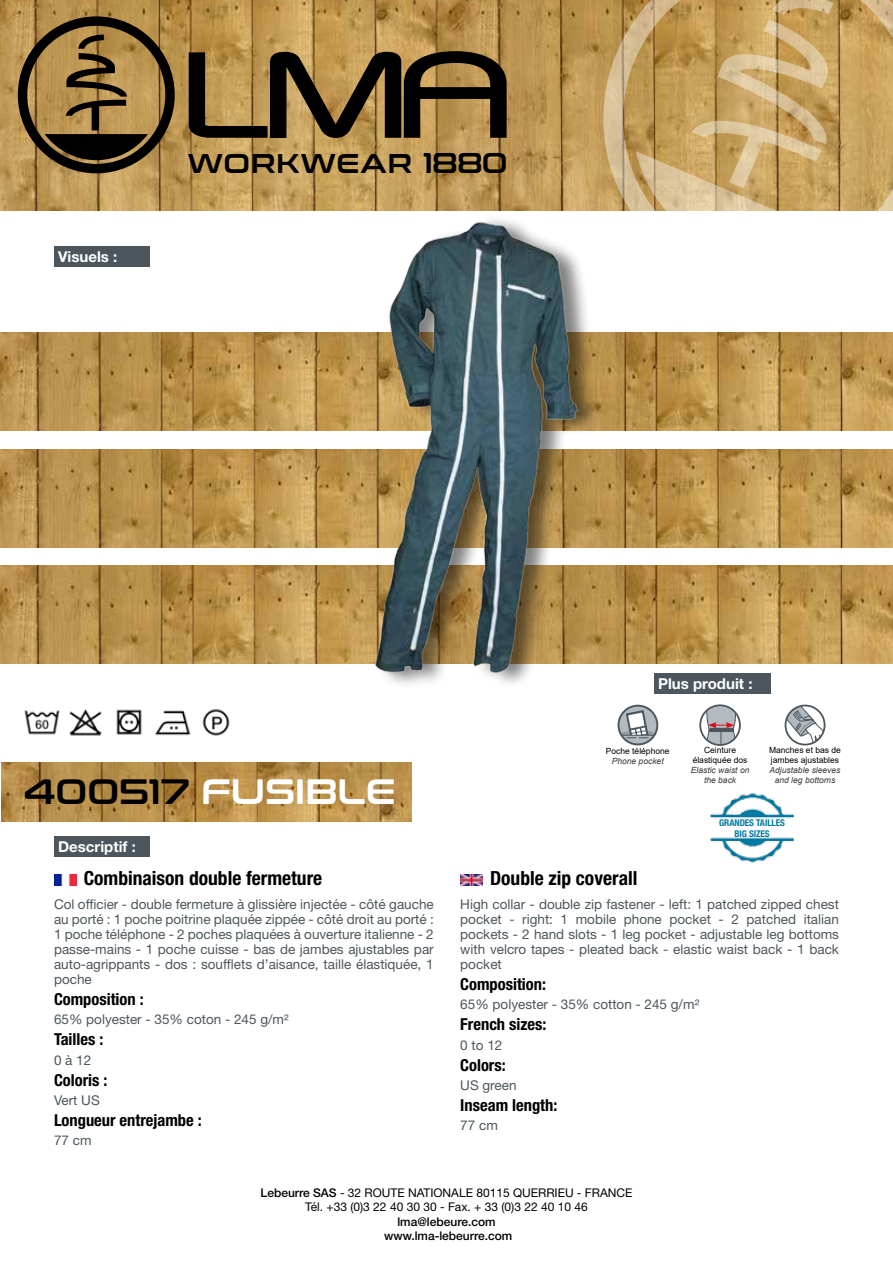
<style>
.page{position:relative;width:893px;height:1263px;background:#fff}
.page>*{position:absolute;margin:0;border:0;box-sizing:border-box;transform-origin:0 0}
.t1{font:35.1px "Conthrax Sb";color:#fff}
.t2{font:27px "Conthrax Sb";letter-spacing:.04em;color:#000}
.t3{font:700 condensed 19.5px "Helvetica Neue LT Std";color:#000}
.t4{font:700 condensed 16.5px "Helvetica Neue LT Std";color:#000}
.t5{font:700 15px "Helvetica Neue LT Std";color:#fff}
.t6{font:13.5px/15px "Helvetica Neue LT Std";color:#4c565c;text-align:justify}
.t7{font:12px/14.4px "Helvetica Neue LT Std";color:#000;text-align:center}
.t8{font:500 12px/14.4px "Helvetica Neue LT Std";color:#000;text-align:center}
.t9{font:700 condensed 9.3px/11.1px "Helvetica Neue LT Std";letter-spacing:-.01em;color:#007ba2;text-align:center}
.t10{font:8.55px/9.9px "Arial";color:#000;text-align:center}
.t11{font:italic 8.55px/9.9px "Arial";color:#3c3c3b;text-align:center}
.s1{font-size:28.5px}
.s2{color:#000}
.s3{font-weight:500}
</style>
<div class="page">
<img style="left:0;top:333px;width:893px;height:98px">
<img style="left:0;top:449px;width:893px;height:98px">
<img style="left:0;top:566px;width:893px;height:97px">
<img style="left:1px;top:762px;width:410px;height:59px">
<div style="left:54px;top:836px;width:95px;height:21px;background:#4c565c"></div>
<div style="left:54px;top:246px;width:95px;height:21px;background:#4c565c"></div>
<div style="left:654px;top:673px;width:116px;height:21px;background:#4c565c"></div>
<div style="left:377px;top:214px;width:226px;height:476px;background:#000;opacity:.5"></div>
<img style="left:371px;top:219px;width:209px;height:460px">
<img style="left:54px;top:874px;width:22px;height:11px">
<img style="left:460px;top:874px;width:23px;height:12px">
<svg style="left:618px;top:706px;width:39px;height:38px"></svg>
<svg style="left:620px;top:710px;width:37px;height:34px"></svg>
<div style="left:617px;top:705px;width:41px;height:40px;border:2px solid #4c565c;border-radius:50%"></div>
<svg style="left:700px;top:705px;width:39px;height:39px"></svg>
<svg style="left:706px;top:707px;width:31px;height:37px"></svg>
<div style="left:699px;top:704px;width:42px;height:42px;border:2px solid #4c565c;border-radius:50%"></div>
<svg style="left:785px;top:705px;width:40px;height:40px"></svg>
<div style="left:785px;top:705px;width:40px;height:40px;border:2px solid #4c565c;border-radius:50%"></div>
<img style="left:710px;top:793px;width:84px;height:70px">
<img style="left:0;top:0;width:581px;height:210px">
<svg style="left:18px;top:16px;width:157px;height:157px;background:#7e6437"></svg>
<svg style="left:189px;top:51px;width:318px;height:87px;background:#6c5730"></svg>
<svg style="left:581px;top:0;width:312px;height:306px"></svg>
<svg style="left:636px;top:0;width:199px;height:262px"></svg>
<img style="left:24px;top:708px;width:206px;height:28px">
<p class="t5" style="left:58px;top:247px;width:61px">Visuels :</p>
<h2 class="t2" style="left:188px;top:143px;width:322px">WORKWEAR <span class="s1">1880</span></h2>
<h1 class="t1" style="left:24px;top:765px;width:373px"><span class="s2">400517</span> FUSIBLE</h1>
<p class="t5" style="left:58px;top:837px;width:79px">Descriptif :</p>
<p class="t5" style="left:658px;top:674px;width:96px">Plus produit :</p>
<p class="t10" style="left:606px;top:746px;width:65px">Poche téléphone</p>
<p class="t11" style="left:612px;top:756px;width:54px">Phone pocket</p>
<p class="t10" style="left:693px;top:745px;width:56px">Ceinture élastiquée dos</p>
<p class="t11" style="left:691px;top:765px;width:60px">Elastic waist on the back</p>
<p class="t10" style="left:769px;top:745px;width:73px;text-align:left">Manches et bas de jambes ajustables</p>
<p class="t11" style="left:769px;top:765px;width:72px">Adjustable sleeves and leg bottoms</p>
<p class="t9" style="left:719px;top:817px;width:67px">GRANDES TAILLES<br>BIG SIZES</p>
<h3 class="t3" style="left:84px;top:867px;width:240px">Combinaison double fermeture</h3>
<p class="t6" style="left:54px;top:896px;width:381px">Col officier - double fermeture à glissière injectée - côté gauche au porté : 1 poche poitrine plaquée zippée - côté droit au porté :<br>1 poche téléphone - 2 poches plaquées à ouverture italienne - 2 passe-mains - 1 poche cuisse - bas de jambes ajustables par auto-agrippants - dos : soufflets d’aisance, taille élastiquée, 1 poche</p>
<p class="t4" style="left:54px;top:989px;width:91px">Composition :</p>
<p class="t6" style="left:54px;top:1012px;width:236px">65% polyester - 35% coton - 245 g/m²</p>
<p class="t4" style="left:54px;top:1029px;width:51px">Tailles :</p>
<p class="t6" style="left:54px;top:1052px;width:39px">0 à 12</p>
<p class="t4" style="left:54px;top:1070px;width:55px">Coloris :</p>
<p class="t6" style="left:54px;top:1092px;width:47px">Vert US</p>
<p class="t4" style="left:54px;top:1110px;width:149px">Longueur entrejambe :</p>
<p class="t6" style="left:54px;top:1132px;width:39px">77 cm</p>
<h3 class="t3" style="left:490px;top:867px;width:149px">Double zip coverall</h3>
<p class="t6" style="left:460px;top:896px;width:380px">High collar - double zip fastener - left: 1 patched zipped chest pocket - right: 1 mobile phone pocket - 2 patched italian pockets - 2 hand slots - 1 leg pocket - adjustable leg bottoms with velcro tapes - pleated back - elastic waist back - 1 back pocket</p>
<p class="t4" style="left:460px;top:974px;width:87px">Composition:</p>
<p class="t6" style="left:460px;top:997px;width:240px">65% polyester - 35% cotton - 245 g/m²</p>
<p class="t4" style="left:460px;top:1014px;width:88px">French sizes:</p>
<p class="t6" style="left:460px;top:1037px;width:44px">0 to 12</p>
<p class="t4" style="left:460px;top:1055px;width:47px">Colors:</p>
<p class="t6" style="left:460px;top:1077px;width:58px">US green</p>
<p class="t4" style="left:460px;top:1095px;width:99px">Inseam length:</p>
<p class="t6" style="left:460px;top:1117px;width:39px">77 cm</p>
<p class="t7" style="left:260px;top:1185px;width:373px"><span class="s3">Lebeurre SAS</span> - 32 ROUTE NATIONALE 80115 QUERRIEU - FRANCE<br>Tél. +33 (0)3 22 40 30 30 - Fax. + 33 (0)3 22 40 10 46</p>
<p class="t8" style="left:384px;top:1214px;width:130px">lma@lebeure.com www.lma-lebeurre.com</p>
</div>
